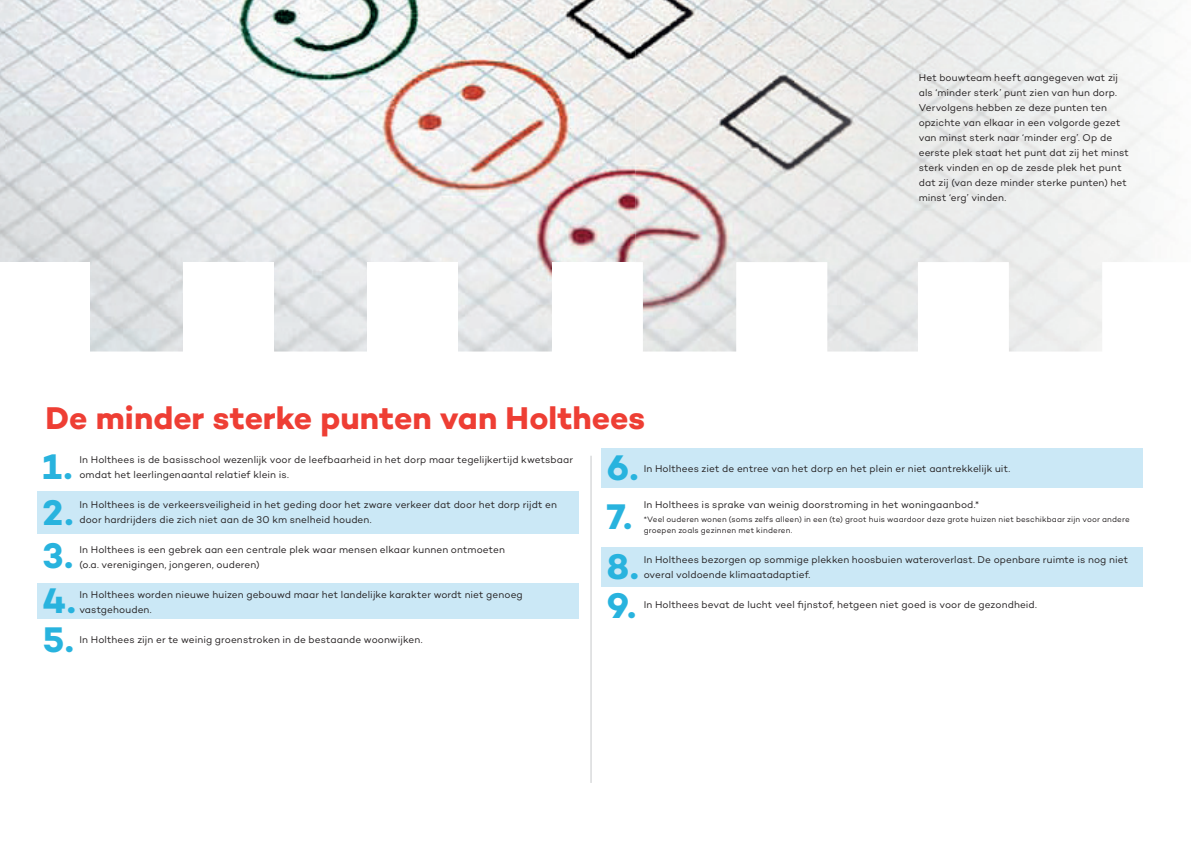
<style>
.page{position:relative;width:1191px;height:842px;background:#fff}
.page>*{position:absolute;margin:0;border:0;box-sizing:border-box;transform-origin:0 0}
.t1{font:700 36.3px/39.7px "Campton";color:#28b3de}
.t2{font:700 32px "Campton";color:#ee3e34}
.t3{font:10px/15px "Campton";letter-spacing:.01em;color:#231f20}
.t4{font:8px/11px "Campton";letter-spacing:.02em;color:#231f20}
</style>
<div class="page">
<div style="left:37px;top:491px;width:542px;height:42px;background:#cbe8f6"></div>
<div style="left:37px;top:583px;width:542px;height:36px;background:#cbe8f6"></div>
<div style="left:601px;top:448px;width:542px;height:40px;background:#cbe8f6"></div>
<div style="left:601px;top:548px;width:542px;height:39px;background:#cbe8f6"></div>
<img style="left:0;top:0;width:1175px;height:351px">
<hr style="left:590px;top:456px;width:1px;height:327px;background:#c7c8ca">
<div style="left:0;top:262px;width:89px;height:91px;background:#fff"></div>
<div style="left:183px;top:262px;width:91px;height:91px;background:#fff"></div>
<div style="left:367px;top:262px;width:91px;height:91px;background:#fff"></div>
<div style="left:552px;top:262px;width:90px;height:91px;background:#fff"></div>
<svg style="left:642px;top:262px;width:533px;height:90px"></svg>
<p class="t3" style="left:918px;top:70px;width:212px">Het bouwteam heeft aangegeven wat zij als ‘minder sterk’ punt zien van hun dorp.<br>Vervolgens hebben ze deze punten ten opzichte van elkaar in een volgorde gezet van minst sterk naar ‘minder erg’. Op de eerste plek staat het punt dat zij het minst sterk vinden en op de zesde plek het punt dat zij (van deze minder sterke punten) het minst ‘erg’ vinden.</p>
<h2 class="t2" style="left:45px;top:397px;width:601px">De minder sterke punten van Holthees</h2>
<p class="t3" style="left:79px;top:452px;width:495px">In Holthees is de basisschool wezenlijk voor de leefbaarheid in het dorp maar tegelijkertijd kwetsbaar omdat het leerlingenaantal relatief klein is.</p>
<p class="t3" style="left:79px;top:497px;width:479px">In Holthees is de verkeersveiligheid in het geding door het zware verkeer dat door het dorp rijdt en door hardrijders die zich niet aan de 30 km snelheid houden.</p>
<p class="t3" style="left:79px;top:542px;width:427px">In Holthees is een gebrek aan een centrale plek waar mensen elkaar kunnen ontmoeten (o.a. verenigingen, jongeren, ouderen)</p>
<p class="t3" style="left:79px;top:587px;width:445px">In Holthees worden nieuwe huizen gebouwd maar het landelijke karakter wordt niet genoeg vastgehouden.</p>
<p class="t3" style="left:79px;top:632px;width:344px">In Holthees zijn er te weinig groenstroken in de bestaande woonwijken.</p>
<h1 class="t1" style="left:43px;top:447px;width:31px">1.</h1>
<h1 class="t1" style="left:607px;top:447px;width:33px">6.</h1>
<p class="t3" style="left:643px;top:461px;width:368px">In Holthees ziet de entree van het dorp en het plein er niet aantrekkelijk uit.</p>
<p class="t3" style="left:643px;top:497px;width:337px">In Holthees is sprake van weinig doorstroming in het woningaanbod.*</p>
<p class="t4" style="left:643px;top:513px;width:487px">*Veel ouderen wonen (soms zelfs alleen) in een (te) groot huis waardoor deze grote huizen niet beschikbaar zijn voor andere groepen zoals gezinnen met kinderen.</p>
<p class="t3" style="left:643px;top:552px;width:486px">In Holthees bezorgen op sommige plekken hoosbuien wateroverlast. De openbare ruimte is nog niet overal voldoende klimaatadaptief.</p>
<p class="t3" style="left:643px;top:597px;width:394px">In Holthees bevat de lucht veel fijnstof, hetgeen niet goed is voor de gezondheid.</p>
<h1 class="t1" style="left:43px;top:492px;width:32px">2.</h1>
<h1 class="t1" style="left:607px;top:496px;width:27px">7.</h1>
<h1 class="t1" style="left:43px;top:532px;width:35px;line-height:45.4px">3.<br>4.</h1>
<h1 class="t1" style="left:43px;top:619px;width:33px">5.</h1>
<h1 class="t1" style="left:607px;top:546px;width:33px">8.<br>9.</h1>
</div>
